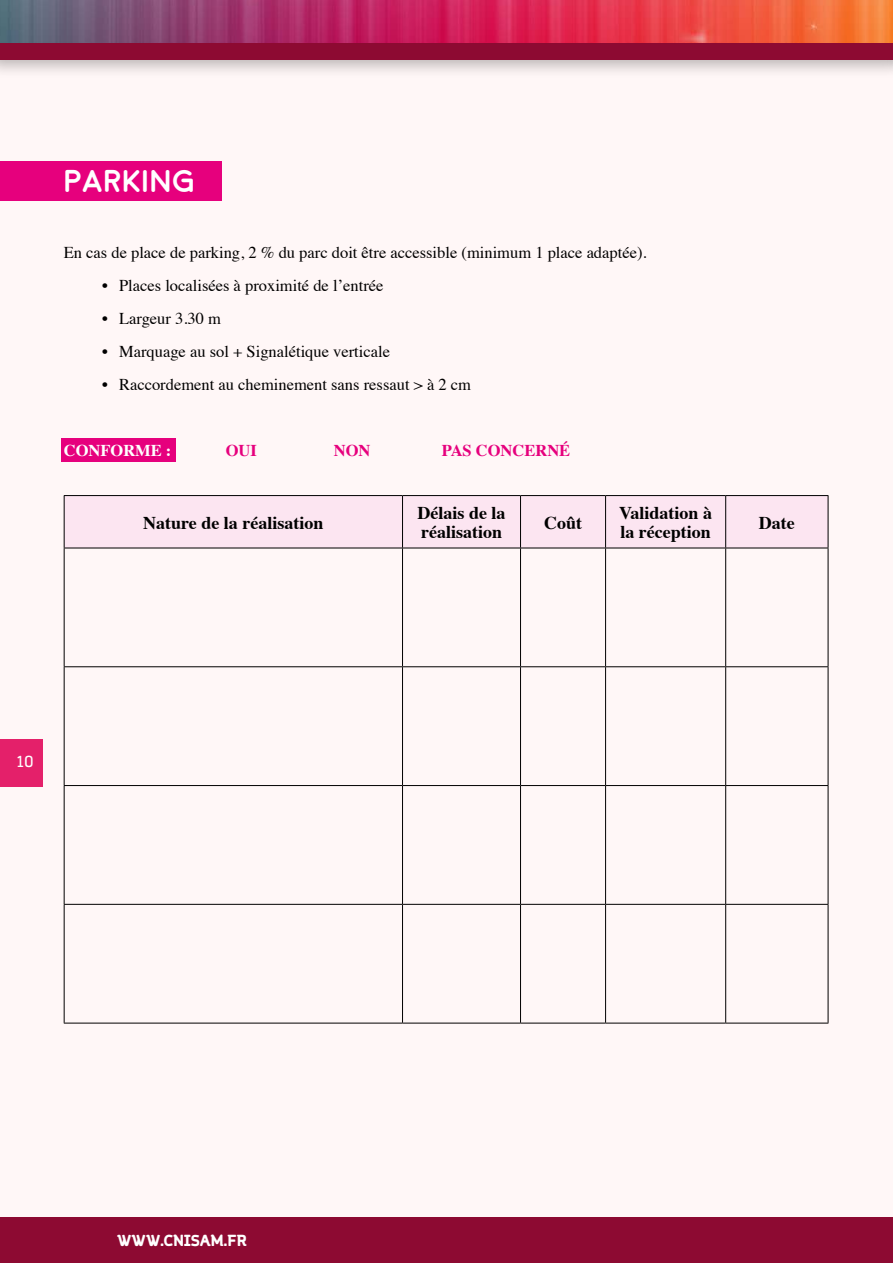
<style>
.page{position:relative;width:893px;height:1263px;background:#fff7f7}
.page>*{position:absolute;margin:0;border:0;box-sizing:border-box;transform-origin:0 0}
.t1{font:700 31.5px "Moon";color:#fff}
.t2{font:700 18px/19.4px "Times";color:#000}
.t3{font:16.5px "Times";color:#000}
.t4{font:700 16.5px "Times";color:#e6007d}
.t5{font:700 16.5px "Times";color:#fff}
.t6{font:700 15px "Margot";letter-spacing:.01em;color:#fff}
.t7{font:15px "Margot";color:#fff}
</style>
<div class="page">
<div style="left:0;top:0;width:893px;height:79px;background:#000;opacity:.27"></div>
<div style="left:0;top:0;width:893px;height:59px;background:#8d0a32"></div>
<div style="left:0;top:1217px;width:893px;height:46px;background:#8d0a32"></div>
<div style="left:0;top:739px;width:43px;height:48px;background:#e4206a"></div>
<img style="left:0;top:0;width:893px;height:43px">
<div style="left:0;top:162px;width:221px;height:39px;background:#e6007d"></div>
<div style="left:61px;top:438px;width:114px;height:23px;background:#e6007d"></div>
<div style="left:65px;top:496px;width:763px;height:52px;background:#fce5f1"></div>
<hr style="left:64px;top:495px;width:338px;height:1px;background:#000">
<hr style="left:64px;top:496px;width:1px;height:52px;background:#000">
<hr style="left:402px;top:495px;width:118px;height:1px;background:#000">
<hr style="left:402px;top:496px;width:1px;height:52px;background:#000">
<hr style="left:520px;top:495px;width:86px;height:1px;background:#000">
<hr style="left:520px;top:496px;width:1px;height:52px;background:#000">
<hr style="left:606px;top:495px;width:120px;height:1px;background:#000">
<hr style="left:605px;top:496px;width:1px;height:52px;background:#000">
<hr style="left:726px;top:495px;width:102px;height:1px;background:#000">
<hr style="left:725px;top:496px;width:1px;height:52px;background:#000">
<hr style="left:828px;top:496px;width:1px;height:52px;background:#000">
<hr style="left:64px;top:548px;width:338px;height:1px;background:#000">
<hr style="left:64px;top:548px;width:1px;height:118px;background:#000">
<hr style="left:402px;top:548px;width:118px;height:1px;background:#000">
<hr style="left:402px;top:548px;width:1px;height:118px;background:#000">
<hr style="left:520px;top:548px;width:86px;height:1px;background:#000">
<hr style="left:520px;top:548px;width:1px;height:118px;background:#000">
<hr style="left:606px;top:548px;width:120px;height:1px;background:#000">
<hr style="left:605px;top:548px;width:1px;height:118px;background:#000">
<hr style="left:726px;top:548px;width:102px;height:1px;background:#000">
<hr style="left:725px;top:548px;width:1px;height:118px;background:#000">
<hr style="left:828px;top:548px;width:1px;height:118px;background:#000">
<hr style="left:64px;top:666px;width:338px;height:1px;background:#000">
<hr style="left:64px;top:667px;width:1px;height:118px;background:#000">
<hr style="left:402px;top:666px;width:118px;height:1px;background:#000">
<hr style="left:402px;top:667px;width:1px;height:118px;background:#000">
<hr style="left:520px;top:666px;width:86px;height:1px;background:#000">
<hr style="left:520px;top:667px;width:1px;height:118px;background:#000">
<hr style="left:606px;top:666px;width:120px;height:1px;background:#000">
<hr style="left:605px;top:667px;width:1px;height:118px;background:#000">
<hr style="left:726px;top:666px;width:102px;height:1px;background:#000">
<hr style="left:725px;top:667px;width:1px;height:118px;background:#000">
<hr style="left:828px;top:667px;width:1px;height:118px;background:#000">
<hr style="left:64px;top:785px;width:338px;height:1px;background:#000">
<hr style="left:64px;top:786px;width:1px;height:118px;background:#000">
<hr style="left:402px;top:785px;width:118px;height:1px;background:#000">
<hr style="left:402px;top:786px;width:1px;height:118px;background:#000">
<hr style="left:520px;top:785px;width:86px;height:1px;background:#000">
<hr style="left:520px;top:786px;width:1px;height:118px;background:#000">
<hr style="left:606px;top:785px;width:120px;height:1px;background:#000">
<hr style="left:605px;top:786px;width:1px;height:118px;background:#000">
<hr style="left:726px;top:785px;width:102px;height:1px;background:#000">
<hr style="left:725px;top:786px;width:1px;height:118px;background:#000">
<hr style="left:828px;top:786px;width:1px;height:118px;background:#000">
<hr style="left:64px;top:904px;width:338px;height:1px;background:#000">
<hr style="left:64px;top:905px;width:1px;height:118px;background:#000">
<hr style="left:402px;top:904px;width:118px;height:1px;background:#000">
<hr style="left:402px;top:905px;width:1px;height:118px;background:#000">
<hr style="left:520px;top:904px;width:86px;height:1px;background:#000">
<hr style="left:520px;top:905px;width:1px;height:118px;background:#000">
<hr style="left:606px;top:904px;width:120px;height:1px;background:#000">
<hr style="left:605px;top:905px;width:1px;height:118px;background:#000">
<hr style="left:726px;top:904px;width:102px;height:1px;background:#000">
<hr style="left:725px;top:905px;width:1px;height:118px;background:#000">
<hr style="left:828px;top:905px;width:1px;height:118px;background:#000">
<hr style="left:64px;top:1023px;width:338px;height:1px;background:#000">
<hr style="left:402px;top:1023px;width:118px;height:1px;background:#000">
<hr style="left:520px;top:1023px;width:86px;height:1px;background:#000">
<hr style="left:606px;top:1023px;width:120px;height:1px;background:#000">
<hr style="left:726px;top:1023px;width:102px;height:1px;background:#000">
<h1 class="t1" style="left:64px;top:166px;width:134px">PARKING</h1>
<p class="t3" style="left:64px;top:237px;width:584px">En cas de place de parking, 2 % du parc doit être accessible (minimum 1 place adaptée).</p>
<p class="t3" style="left:102px;top:270px;width:283px">• Places localisées à proximité de l’entrée</p>
<p class="t3" style="left:102px;top:303px;width:120px">• Largeur 3.30 m</p>
<p class="t3" style="left:102px;top:336px;width:289px">• Marquage au sol + Signalétique verticale</p>
<p class="t3" style="left:102px;top:369px;width:371px">• Raccordement au cheminement sans ressaut &gt; à 2 cm</p>
<p class="t5" style="left:64px;top:435px;width:109px">CONFORME :</p>
<p class="t4" style="left:226px;top:435px;width:33px">OUI</p>
<p class="t4" style="left:334px;top:435px;width:38px">NON</p>
<p class="t4" style="left:442px;top:435px;width:130px">PAS CONCERNÉ</p>
<p class="t2" style="left:143px;top:511px;width:182px">Nature de la réalisation</p>
<p class="t2" style="left:417px;top:501px;width:90px">Délais de la réalisation</p>
<p class="t2" style="left:544px;top:511px;width:39px">Coût</p>
<p class="t2" style="left:619px;top:501px;width:94px">Validation à la réception</p>
<p class="t2" style="left:759px;top:511px;width:37px">Date</p>
<p class="t7" style="left:17px;top:751px;width:17px">10</p>
<p class="t6" style="left:117px;top:1229px;width:131px">WWW.CNISAM.FR</p>
</div>
